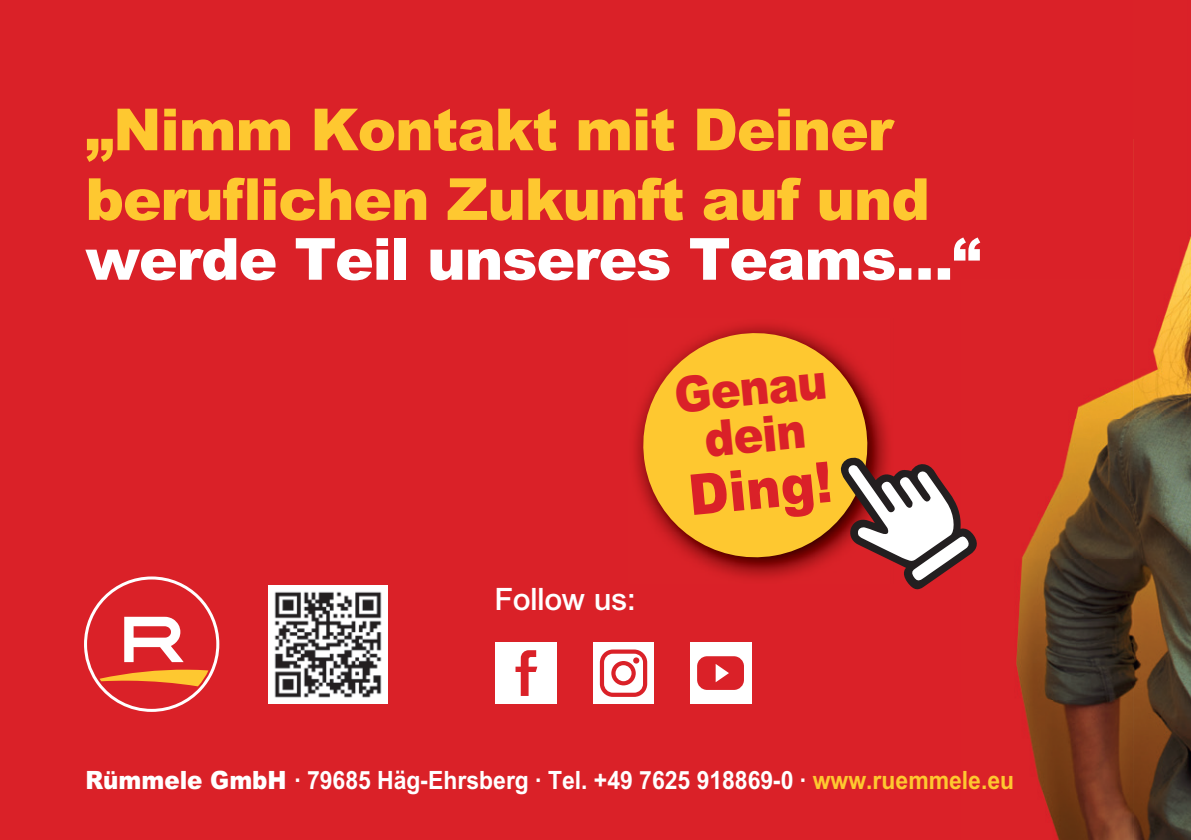
<style>
.page{position:relative;width:1191px;height:840px;background:#fff}
.page>*{position:absolute;margin:0;border:0;box-sizing:border-box;transform-origin:0 0}
.t1{font:900 58px/69.6px "M Arial";letter-spacing:-.02em;color:#fec830}
.t2{font:900 58px "M Arial";letter-spacing:-.02em;color:#fff}
.t3{font:900 56.4px "M Arial";color:#da2128;scale:.92 1}
.t4{font:900 49.6px/47.2px "M Arial";color:#da2128;text-align:center;scale:.9 1}
.t5{font:500 30.8px "M Arial";letter-spacing:-.02em;color:#fff}
.t6{font:700 25.2px "M Arial";color:#fff;scale:.91 1}
.s1{font-weight:900}
.s2{color:#fec830}
</style>
<div class="page">
<div style="left:0;top:0;width:961px;height:839px;background:#da2128"></div>
<img style="left:961px;top:0;width:230px;height:839px">
<img style="left:269px;top:585px;width:118px;height:118px">
<svg style="left:593px;top:642px;width:61px;height:61px"></svg>
<svg style="left:690px;top:642px;width:61px;height:61px"></svg>
<svg style="left:84px;top:576px;width:135px;height:135px;background:#e14c48"></svg>
<img style="left:628px;top:318px;width:265px;height:265px">
<svg style="left:634px;top:324px;width:242px;height:242px;background:#eb942a"></svg>
<svg style="left:496px;top:642px;width:61px;height:61px"></svg>
<svg style="left:840px;top:456px;width:140px;height:135px"></svg>
<h1 class="t1" style="left:85px;top:93px;width:846px">„Nimm Kontakt mit Deiner beruflichen Zukunft auf und</h1>
<h1 class="t2" style="left:85px;top:222px;width:897px">werde Teil unseres Teams…“</h1>
<p class="t5" style="left:494px;top:580px;width:143px">Follow us:</p>
<h3 class="t4" style="left:672px;top:370px;width:171px;rotate:-6deg">Genau dein</h3>
<h2 class="t3" style="left:684px;top:460px;width:158px;rotate:-6deg">Ding!</h2>
<p class="t6" style="left:85px;top:765px;width:1022px"><span class="s1">Rümmele GmbH</span> · 79685 Häg-Ehrsberg · Tel. +49 7625 918869-0 · <span class="s2">www.ruemmele.eu</span></p>
</div>
